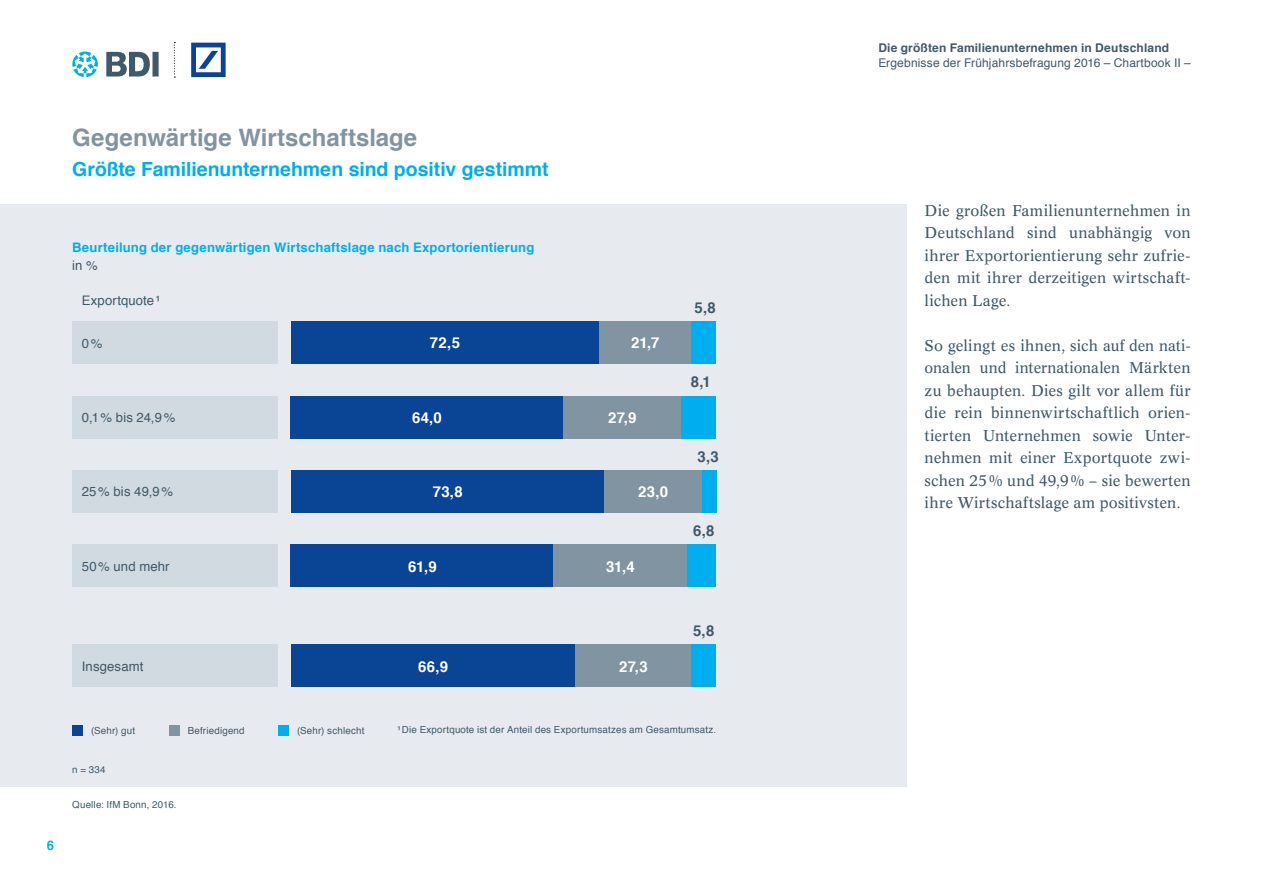
<style>
.page{position:relative;width:1263px;height:893px;background:#fff}
.page>*{position:absolute;margin:0;border:0;box-sizing:border-box;transform-origin:0 0}
.t1{font:700 24px "Helvetica";color:#8094a1}
.t2{font:700 19.5px "Helvetica";letter-spacing:-.005em;color:#00aeef}
.t3{font:15.3px/22.5px "Concorde BQ";letter-spacing:.01em;color:#405968;text-align:justify}
.t4{font:700 15px "Helvetica";letter-spacing:.015em;color:#fff}
.t5{font:700 15px "Helvetica";color:#405968}
.t6{font:700 13.2px "Helvetica";letter-spacing:.015em;color:#00aeef}
.t7{font:13.2px "Helvetica";letter-spacing:.01em;color:#405968}
.t8{font:12px "Helvetica";letter-spacing:.01em;color:#405968}
.t9{font:700 12px "Helvetica";letter-spacing:.015em;color:#405968}
.t10{font:9.75px "Helvetica";letter-spacing:.02em;color:#405968}
</style>
<div class="page">
<svg style="left:174px;top:42px;width:1px;height:36px"></svg>
<svg style="left:191px;top:43px;width:35px;height:34px"></svg>
<svg style="left:72px;top:52px;width:26px;height:25px"></svg>
<svg style="left:106px;top:52px;width:53px;height:25px"></svg>
<div style="left:0;top:204px;width:906px;height:583px;background:#e7ebef"></div>
<div style="left:72px;top:321px;width:206px;height:43px;background:#d1dae0"></div>
<div style="left:72px;top:396px;width:206px;height:42px;background:#d1dae0"></div>
<div style="left:72px;top:470px;width:206px;height:43px;background:#d1dae0"></div>
<div style="left:72px;top:545px;width:206px;height:42px;background:#d1dae0"></div>
<div style="left:291px;top:321px;width:308px;height:43px;background:#094594"></div>
<div style="left:599px;top:321px;width:92px;height:43px;background:#8094a1"></div>
<div style="left:691px;top:321px;width:25px;height:43px;background:#00aeef"></div>
<div style="left:291px;top:396px;width:272px;height:42px;background:#094594"></div>
<div style="left:563px;top:396px;width:119px;height:42px;background:#8094a1"></div>
<div style="left:682px;top:396px;width:34px;height:42px;background:#00aeef"></div>
<div style="left:291px;top:470px;width:314px;height:43px;background:#094594"></div>
<div style="left:604px;top:470px;width:98px;height:43px;background:#8094a1"></div>
<div style="left:702px;top:470px;width:14px;height:43px;background:#00aeef"></div>
<div style="left:291px;top:545px;width:263px;height:42px;background:#094594"></div>
<div style="left:554px;top:545px;width:133px;height:42px;background:#8094a1"></div>
<div style="left:687px;top:545px;width:29px;height:42px;background:#00aeef"></div>
<div style="left:291px;top:645px;width:284px;height:42px;background:#094594"></div>
<div style="left:575px;top:645px;width:116px;height:42px;background:#8094a1"></div>
<div style="left:691px;top:645px;width:25px;height:42px;background:#00aeef"></div>
<div style="left:72px;top:645px;width:206px;height:42px;background:#d1dae0"></div>
<div style="left:72px;top:725px;width:11px;height:10px;background:#094594"></div>
<div style="left:169px;top:725px;width:11px;height:10px;background:#8094a1"></div>
<div style="left:278px;top:725px;width:11px;height:10px;background:#00aeef"></div>
<h1 class="t1" style="left:72px;top:118px;width:346px">Gegenwärtige Wirtschaftslage</h1>
<p class="t2" style="left:72px;top:154px;width:478px">Größte Familienunternehmen sind positiv gestimmt</p>
<p class="t6" style="left:72px;top:237px;width:464px">Beurteilung der gegenwärtigen Wirtschaftslage nach Exportorientierung</p>
<p class="t7" style="left:72px;top:255px;width:27px">in %</p>
<p class="t7" style="left:82px;top:290px;width:80px">Exportquote¹</p>
<p class="t7" style="left:82px;top:333px;width:22px">0%</p>
<p class="t4" style="left:430px;top:331px;width:32px">72,5</p>
<p class="t4" style="left:631px;top:331px;width:30px">21,7</p>
<p class="t7" style="left:82px;top:407px;width:95px">0,1% bis 24,9%</p>
<p class="t4" style="left:412px;top:405px;width:31px">64,0</p>
<p class="t4" style="left:608px;top:405px;width:30px">27,9</p>
<p class="t7" style="left:82px;top:482px;width:93px">25% bis 49,9%</p>
<p class="t4" style="left:433px;top:480px;width:31px">73,8</p>
<p class="t4" style="left:638px;top:480px;width:31px">23,0</p>
<p class="t7" style="left:82px;top:556px;width:89px">50% und mehr</p>
<p class="t4" style="left:408px;top:554px;width:30px">61,9</p>
<p class="t4" style="left:606px;top:554px;width:30px">31,4</p>
<p class="t7" style="left:82px;top:656px;width:63px">Insgesamt</p>
<p class="t4" style="left:418px;top:654px;width:31px">66,9</p>
<p class="t4" style="left:619px;top:654px;width:30px">27,3</p>
<p class="t5" style="left:695px;top:296px;width:23px">5,8</p>
<p class="t5" style="left:691px;top:370px;width:22px">8,1</p>
<p class="t5" style="left:697px;top:444px;width:23px">3,3</p>
<p class="t5" style="left:693px;top:519px;width:23px">6,8</p>
<p class="t5" style="left:693px;top:619px;width:23px">5,8</p>
<p class="t6" style="left:47px;top:835px;width:9px">6</p>
<p class="t10" style="left:91px;top:723px;width:46px">(Sehr) gut</p>
<p class="t10" style="left:72px;top:762px;width:35px">n = 334</p>
<p class="t10" style="left:72px;top:797px;width:104px">Quelle: IfM Bonn, 2016.</p>
<p class="t10" style="left:188px;top:723px;width:58px">Befriedigend</p>
<p class="t10" style="left:297px;top:723px;width:69px">(Sehr) schlecht</p>
<p class="t10" style="left:397px;top:722px;width:318px">¹Die Exportquote ist der Anteil des Exportumsatzes am Gesamtumsatz.</p>
<p class="t9" style="left:878px;top:38px;width:292px">Die größten Familienunternehmen in Deutschland</p>
<p class="t8" style="left:878px;top:53px;width:314px">Ergebnisse der Frühjahrsbefragung 2016 – Chartbook II –</p>
<p class="t3" style="left:925px;top:199px;width:268px">Die großen Familienunternehmen in Deutschland sind unabhängig von ihrer Exportorientierung sehr zufrie&shy;den mit ihrer derzeitigen wirtschaft&shy;lichen Lage.</p>
<p class="t3" style="left:925px;top:334px;width:268px">So gelingt es ihnen, sich auf den nati&shy;onalen und internationalen Märkten zu behaupten. Dies gilt vor allem für die rein binnenwirtschaftlich orien&shy;tierten Unternehmen sowie Unter&shy;nehmen mit einer Exportquote zwi&shy;schen 25% und 49,9% – sie bewerten ihre Wirtschaftslage am positivsten.</p>
</div>
